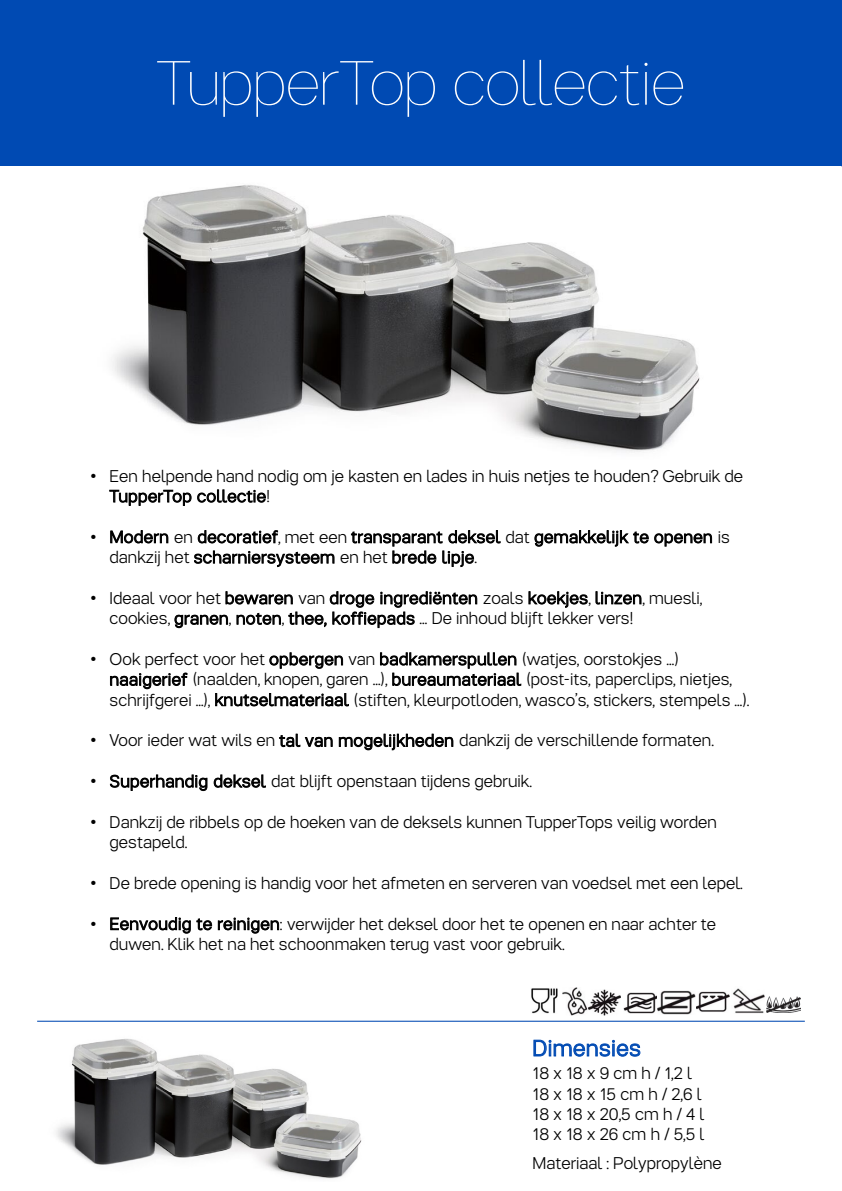
<style>
.page{position:relative;width:842px;height:1191px;background:#fff}
.page>*{position:absolute;margin:0;border:0;box-sizing:border-box;transform-origin:0 0}
.t1{font:200 62.2px "Tupper PRO";color:#fff}
.t2{font:300 22.6px "Tupper PRO";letter-spacing:.025em;color:#004ab3}
.t3{font:300 17px/20.4px "Tupper PRO";letter-spacing:.005em;color:#000}
.t4{font:300 17px/20.4px "Tupper PRO";letter-spacing:.025em;color:#000}
.s1{font-family:"Arial";font-weight:400}
</style>
<div class="page">
<img style="left:56px;top:1039px;width:306px;height:140px">
<img style="left:112px;top:185px;width:588px;height:267px">
<div style="left:0;top:0;width:842px;height:166px;background:#004ab3"></div>
<hr style="left:37px;top:1020px;width:768px;height:1px;background:#004ab3">
<img style="left:766px;top:997px;width:34px;height:15px">
<img style="left:531px;top:988px;width:26px;height:25px">
<img style="left:695px;top:991px;width:34px;height:21px">
<img style="left:732px;top:988px;width:32px;height:26px">
<img style="left:563px;top:987px;width:25px;height:28px">
<img style="left:623px;top:992px;width:34px;height:21px">
<img style="left:657px;top:990px;width:38px;height:24px">
<img style="left:589px;top:989px;width:32px;height:26px">
<h1 class="t1" style="left:157px;top:33px;width:530px">TupperTop collectie</h1>
<p class="t3" style="left:110px;top:464px;width:635px;text-indent:-19px"><span class="s1">•</span> Een helpende hand nodig om je kasten en lades in huis netjes te houden? Gebruik de<br>TupperTop collectie!</p>
<p class="t4" style="left:110px;top:525px;width:622px;text-indent:-19px"><span class="s1">•</span> Modern en decoratief, met een transparant deksel dat gemakkelijk te openen is dankzij het scharniersysteem en het brede lipje.</p>
<p class="t4" style="left:110px;top:586px;width:594px;text-indent:-19px"><span class="s1">•</span> Ideaal voor het bewaren van droge ingrediënten zoals koekjes, linzen, muesli, cookies, granen, noten, thee, koffiepads … De inhoud blijft lekker vers!</p>
<p class="t3" style="left:110px;top:647px;width:641px;text-indent:-19px"><span class="s1">•</span> Ook perfect voor het opbergen van badkamerspullen (watjes, oorstokjes …) naaigerief (naalden, knopen, garen …), bureaumateriaal (post-its, paperclips, nietjes, schrijfgerei …), knutselmateriaal (stiften, kleurpotloden, wasco’s, stickers, stempels …).</p>
<p class="t3" style="left:90px;top:728px;width:625px"><span class="s1">•</span> Voor ieder wat wils en tal van mogelijkheden dankzij de verschillende formaten.</p>
<p class="t3" style="left:90px;top:769px;width:443px"><span class="s1">•</span> Superhandig deksel dat blijft openstaan tijdens gebruik.</p>
<p class="t3" style="left:110px;top:810px;width:609px;text-indent:-19px"><span class="s1">•</span> Dankzij de ribbels op de hoeken van de deksels kunnen TupperTops veilig worden gestapeld.</p>
<p class="t3" style="left:90px;top:871px;width:654px"><span class="s1">•</span> De brede opening is handig voor het afmeten en serveren van voedsel met een lepel.</p>
<p class="t3" style="left:110px;top:912px;width:608px;text-indent:-19px"><span class="s1">•</span> Eenvoudig te reinigen: verwijder het deksel door het te openen en naar achter te duwen. Klik het na het schoonmaken terug vast voor gebruik.</p>
<h2 class="t2" style="left:532px;top:1029px;width:110px">Dimensies</h2>
<p class="t3" style="left:532px;top:1061px;width:173px">18 x 18 x 9 cm h / 1,2 l<br>18 x 18 x 15 cm h / 2,6 l<br>18 x 18 x 20,5 cm h / 4 l<br>18 x 18 x 26 cm h / 5,5 l</p>
<p class="t3" style="left:532px;top:1151px;width:191px">Materiaal : Polypropylène</p>
</div>
